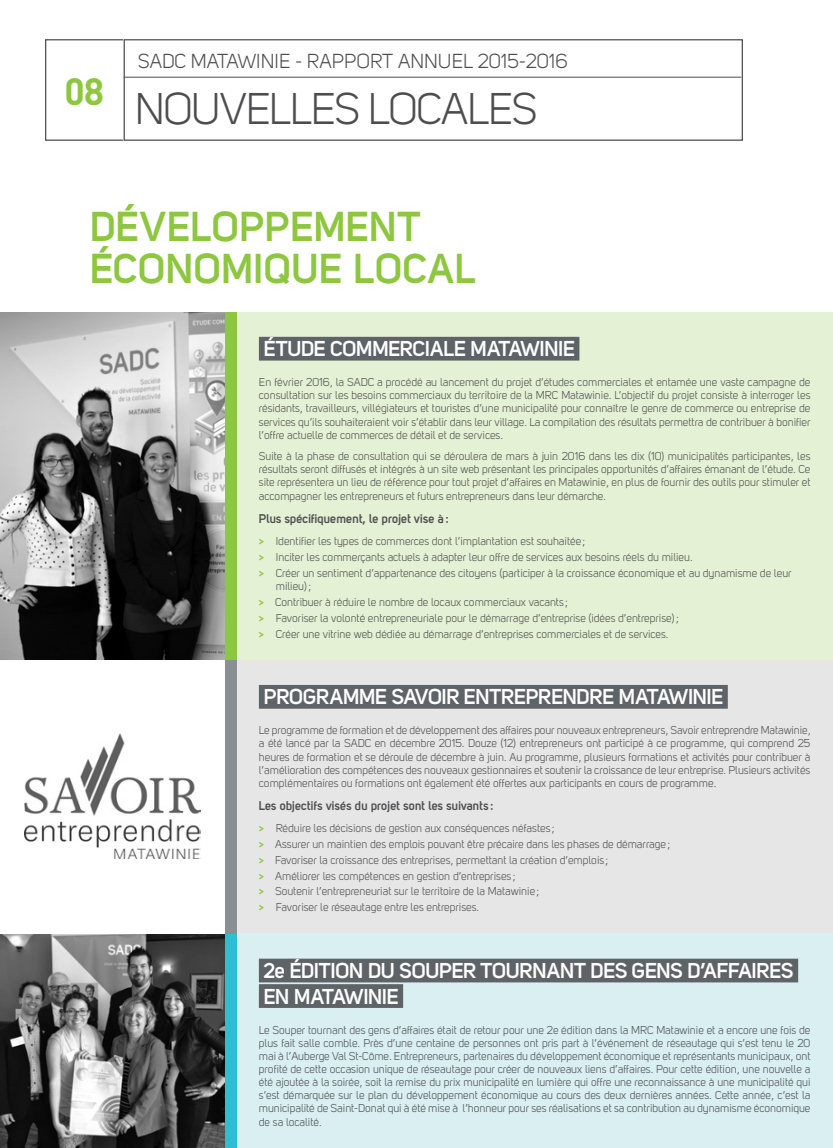
<style>
.page{position:relative;width:833px;height:1148px;background:#fff}
.page>*{position:absolute;margin:0;border:0;box-sizing:border-box;transform-origin:0 0}
.t1{font:43.75px "Uni Sans Book";letter-spacing:-.025em;color:#4d4d4f}
.t2{font:700 41.25px "Uni Sans Semi";letter-spacing:-.005em;color:#8dc63f}
.t3{font:700 21.25px/25.5px "Uni Sans Semi";letter-spacing:-.025em;color:#fff}
.t4{font:20px "Uni Sans Book";color:#4d4d4f}
.t5{font:700 12.5px "Uni Sans Semi";color:#4d4d4f}
.t6{font:11.25px/13.1px "Uni Sans Book";color:#4d4d4f;text-align:justify}
.s1{font-family:"Uni Sans Semi";font-weight:700;color:#8dc63f}
</style>
<div class="page">
<div style="left:124px;top:39px;width:618px;height:102px;border:1px solid #4d4d4f"></div>
<div style="left:45px;top:39px;width:79px;height:102px;background:#fff;border:1px solid #4d4d4f"></div>
<hr style="left:124px;top:77px;width:617px;height:1px;background:#4d4d4f">
<img style="left:0;top:312px;width:225px;height:348px">
<img style="left:0;top:934px;width:225px;height:214px">
<img style="left:24px;top:733px;width:177px;height:125px">
<div style="left:236px;top:312px;width:596px;height:348px;background:#e5f1d4"></div>
<div style="left:259px;top:337px;width:320px;height:23px;background:#5e6367"></div>
<div style="left:236px;top:660px;width:596px;height:273px;background:#e6e6e7"></div>
<div style="left:259px;top:685px;width:468px;height:23px;background:#5e6367"></div>
<div style="left:236px;top:933px;width:596px;height:215px;background:#d9eff2"></div>
<div style="left:259px;top:958px;width:539px;height:24px;background:#5e6367"></div>
<div style="left:259px;top:984px;width:144px;height:24px;background:#5e6367"></div>
<div style="left:225px;top:312px;width:11px;height:348px;background:#8dc63f"></div>
<div style="left:225px;top:660px;width:11px;height:274px;background:#8a8f93"></div>
<div style="left:225px;top:934px;width:11px;height:214px;background:#2bc0cf"></div>
<h3 class="t4" style="left:138px;top:50px;width:431px">SADC MATAWINIE - RAPPORT ANNUEL 2015-2016</h3>
<h1 class="t1" style="left:64px;top:83px;width:467px"><sup>08</sup> Nouvelles locales</h1>
<h2 class="t2" style="left:90px;top:202px;width:77px">DÉVELOPPE</h2>
<h2 class="t2" style="left:314px;top:202px;width:58px">MENT</h2>
<h2 class="t2" style="left:90px;top:243px;width:76px">ÉCONO</h2>
<h2 class="t2" style="left:222px;top:243px;width:69px">MIQUE</h2>
<h2 class="t2" style="left:353px;top:243px;width:99px">LO CAL</h2>
<h3 class="t3" style="left:264px;top:335px;width:313px">ÉTUDE COMM ERCIALE MATAWINIE</h3>
<p class="t6" style="left:259px;top:376px;width:553px">En février 2016, la SADC a procédé au lancement du projet d’études commerciales et entamée une vaste campagne de consultation sur les besoins commerciaux du territoire de la MRC Matawinie. L’objectif du projet consiste à interroger les résidants, travailleurs, villégiateurs et touristes d’une municipalité pour connaître le genre de commerce ou entreprise de services qu’ils souhaiteraient voir s’établir dans leur village. La compilation des résultats permettra de contribuer à bonifier l’offre actuelle de commerces de détail et de services.</p>
<p class="t6" style="left:259px;top:450px;width:553px">Suite à la phase de consultation qui se déroulera de mars à juin 2016 dans les dix (10) municipalités participantes, les résultats seront diffusés et intégrés à un site web présentant les principales opportunités d’affaires émanant de l’étude. Ce site représentera un lieu de référence pour tout projet d’affaires en Matawinie, en plus de fournir des outils pour stimuler et accompagner les entrepreneurs et futurs entrepreneurs dans leur démarche.</p>
<p class="t5" style="left:259px;top:511px;width:191px">PLUS SPÉCIFIQUEMENT, LE PROJET VISE À:</p>
<p class="t6" style="left:259px;top:533px;width:534px;line-height:15.8px;text-align:left"><span class="s1">&gt;</span> Identifier les types de commerces dont l’implantation est souhaitée ;<br><span class="s1">&gt;</span> Inciter les commerçants actuels à adapter leur offre de services aux besoins réels du milieu.<br><span class="s1">&gt;</span> Créer un sentiment d’appartenance des citoyens (participer à la croissance économique et au dynamisme de leur</p>
<p class="t6" style="left:259px;top:578px;width:421px;line-height:15.8px;text-align:left;text-indent:17px">milieu);<br><span class="s1">&gt;</span> Contribuer à réduire le nombre de locaux commerciaux vacants ;<br><span class="s1">&gt;</span> Favoriser la volonté entrepreneuriale pour le démarrage d’entreprise (idées d’entreprise); <span class="s1">&gt;</span> Créer une vitrine web dédiée au démarrage d’entreprises commerciales et de services.</p>
<h3 class="t3" style="left:264px;top:683px;width:461px">PROGRAMM E SAVOIR ENTREPRENDRE MATAWINIE</h3>
<p class="t6" style="left:259px;top:724px;width:553px">Le programme de formation et de développement des affaires pour nouveaux entrepreneurs, Savoir entreprendre Matawinie, a été lancé par la SADC en décembre 2015. Douze (12) entrepreneurs ont participé à ce programme, qui comprend 25 heures de formation et se déroule de décembre à juin. Au programme, plusieurs formations et activités pour contribuer à l’amélioration des compétences des nouveaux gestionnaires et soutenir la croissance de leur entreprise. Plusieurs activités complémentaires ou formations ont également été offertes aux participants en cours de programme.</p>
<p class="t5" style="left:259px;top:798px;width:236px">LES OBJECTIFS VISÉS DU PROJET SONT LES SUIVANTS :</p>
<p class="t6" style="left:259px;top:820px;width:413px;line-height:15.8px;text-align:left"><span class="s1">&gt;</span> Réduire les décisions de gestion aux conséquences néfastes ;<br><span class="s1">&gt;</span> Assurer un maintien des emplois pouvant être précaire dans les phases de démarrage ; <span class="s1">&gt;</span> Favoriser la croissance des entreprises, permettant la création d’emplois ;<br><span class="s1">&gt;</span> Améliorer les compétences en gestion d’entreprises ;<br><span class="s1">&gt;</span> Soutenir l’entrepreneuriat sur le territoire de la Matawinie ;<br><span class="s1">&gt;</span> Favoriser le réseautage entre les entreprises.</p>
<h3 class="t3" style="left:264px;top:957px;width:528px">2E ÉDITION DU SOUPER TOURNANT DES GENS D’AFFAIRES<br>EN MATAWINIE</h3>
<p class="t6" style="left:259px;top:1023px;width:553px">Le Souper tournant des gens d’affaires était de retour pour une 2e édition dans la MRC Matawinie et a encore une fois de plus fait salle comble. Près d’une centaine de personnes ont pris part à l’événement de réseautage qui s’est tenu le 20 mai à l’Auberge Val St-Côme. Entrepreneurs, partenaires du développement économique et représentants municipaux, ont profité de cette occasion unique de réseautage pour créer de nouveaux liens d’affaires. Pour cette édition, une nouvelle a été ajoutée à la soirée, soit la remise du prix municipalité en lumière qui offre une reconnaissance à une municipalité qui s’est démarquée sur le plan du développement économique au cours des deux dernières années. Cette année, c’est la municipalité de Saint-Donat qui à été mise à l’honneur pour ses réalisations et sa contribution au dynamisme économique de sa localité.</p>
</div>
